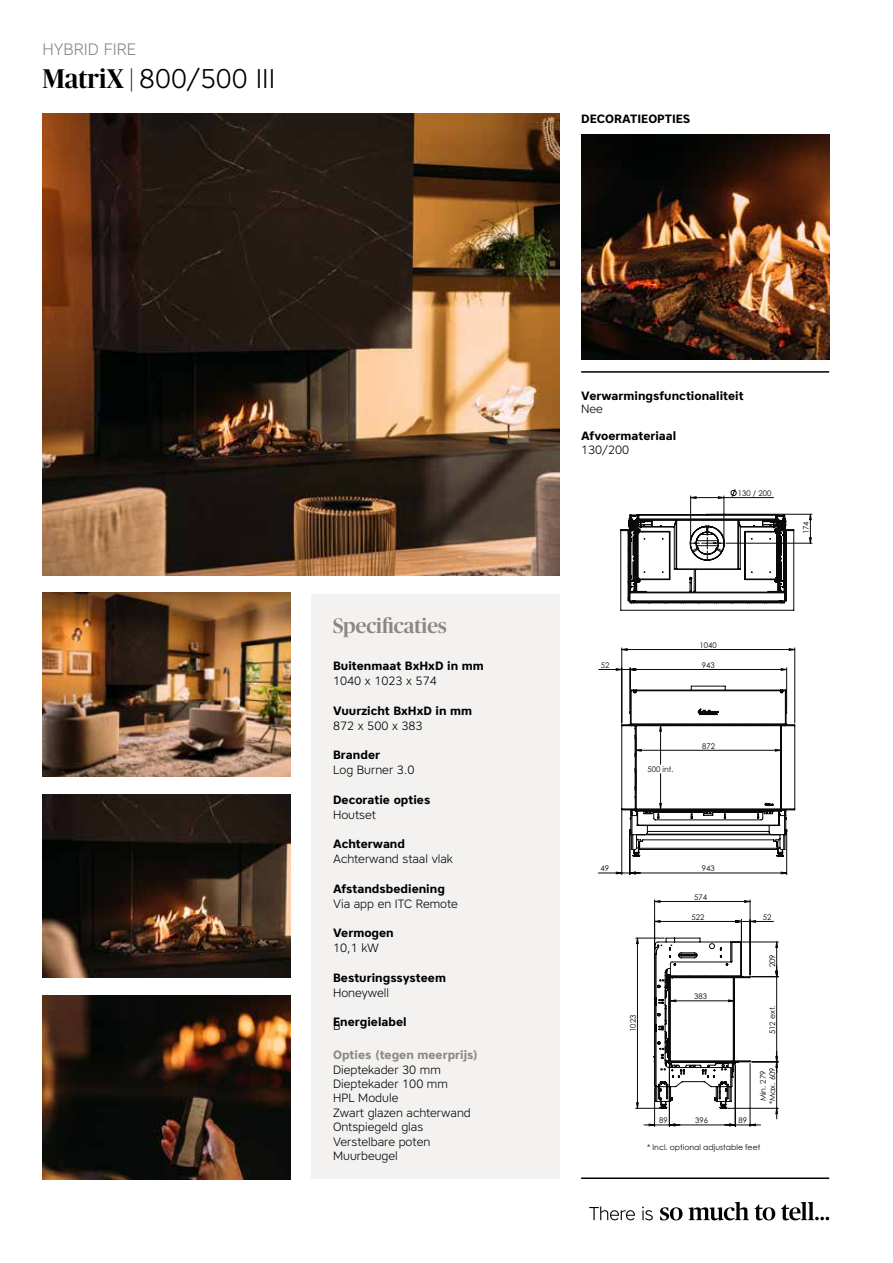
<style>
.page{position:relative;width:893px;height:1263px;background:#fff}
.page>*{position:absolute;margin:0;border:0;box-sizing:border-box;transform-origin:0 0}
.t1{font:300 27px "Core Sans A35";color:#000}
.t2{font:500 21px "Publico Banner";color:#8b8883}
.t3{font:300 16.5px "Core Sans A35";color:#8b8883}
.t4{font:300 12px/14.4px "Core Sans A35";color:#000}
.t5{font:700 12px "Core Sans A65";color:#000}
.t6{font:700 12px "Core Sans A65";color:#8b8883}
.t7{font:7.8px/9.3px "Century Gothic";color:#090909;text-align:center}
.s1{font-family:"Publico Banner";font-weight:500}
</style>
<div class="page">
<img style="left:581px;top:135px;width:248px;height:224px">
<hr style="left:581px;top:371px;width:248px;height:2px;background:#000">
<div style="left:312px;top:594px;width:248px;height:585px;background:#f3f2f1"></div>
<img style="left:43px;top:114px;width:517px;height:461px">
<img style="left:43px;top:794px;width:248px;height:184px">
<img style="left:43px;top:995px;width:248px;height:184px">
<svg style="left:636px;top:900px;width:142px;height:226px"></svg>
<hr style="left:786px;top:833px;width:1px;height:42px;background:#090909">
<hr style="left:630px;top:833px;width:1px;height:42px;background:#090909">
<hr style="left:621px;top:810px;width:1px;height:65px;background:#090909">
<svg style="left:598px;top:648px;width:197px;height:226px"></svg>
<svg style="left:620px;top:489px;width:192px;height:122px"></svg>
<img style="left:43px;top:593px;width:248px;height:184px">
<hr style="left:581px;top:1177px;width:248px;height:2px;background:#000">
<svg style="left:589px;top:1202px;width:240px;height:18px"></svg>
<h3 class="t3" style="left:43px;top:38px;width:95px">HYBRID FIRE</h3>
<h1 class="t1" style="left:43px;top:61px;width:234px"><span class="s1">MatriX |</span> 800/500 III</h1>
<p class="t5" style="left:581px;top:110px;width:111px">DECORATIEOPTIES</p>
<h2 class="t2" style="left:333px;top:611px;width:115px">Specificaties</h2>
<p class="t5" style="left:333px;top:658px;width:152px">Buitenmaat BxHxD in mm</p>
<p class="t4" style="left:333px;top:673px;width:105px">1040 x 1023 x 574</p>
<p class="t5" style="left:333px;top:703px;width:141px">Vuurzicht BxHxD in mm</p>
<p class="t4" style="left:333px;top:718px;width:91px">872 x 500 x 383</p>
<p class="t5" style="left:333px;top:747px;width:48px">Brander</p>
<p class="t4" style="left:333px;top:762px;width:83px">Log Burner 3.0</p>
<p class="t5" style="left:333px;top:792px;width:99px">Decoratie opties</p>
<p class="t4" style="left:333px;top:807px;width:44px">Houtset</p>
<p class="t5" style="left:333px;top:836px;width:73px">Achterwand</p>
<p class="t4" style="left:333px;top:851px;width:121px">Achterwand staal vlak</p>
<p class="t5" style="left:333px;top:881px;width:113px">Afstandsbediening</p>
<p class="t4" style="left:333px;top:896px;width:126px">Via app en ITC Remote</p>
<p class="t5" style="left:333px;top:925px;width:62px">Vermogen</p>
<p class="t4" style="left:333px;top:940px;width:47px">10,1 kW</p>
<p class="t5" style="left:333px;top:970px;width:114px">Besturingssysteem</p>
<p class="t4" style="left:333px;top:985px;width:58px">Honeywell</p>
<p class="t5" style="left:333px;top:1014px;width:75px">Energielabel</p>
<p class="t4" style="left:333px;top:1019px;width:9px">B</p>
<p class="t6" style="left:333px;top:1047px;width:146px">Opties (tegen meerprijs)</p>
<p class="t4" style="left:333px;top:1062px;width:139px">Dieptekader 30 mm<br>Dieptekader 100 mm<br>HPL Module<br>Zwart glazen achterwand<br>Ontspiegeld glas<br>Verstelbare poten<br>Muurbeugel</p>
<p class="t5" style="left:581px;top:387px;width:164px">Verwarmingsfunctionaliteit</p>
<p class="t4" style="left:581px;top:401px;width:23px">Nee</p>
<p class="t5" style="left:581px;top:428px;width:97px">Afvoermateriaal</p>
<p class="t4" style="left:581px;top:442px;width:50px">130/200</p>
<p class="t7" style="left:738px;top:488px;width:35px">130 / 200</p>
<p class="t7" style="left:801px;top:534px;width:14px;rotate:-90deg">174</p>
<p class="t7" style="left:601px;top:660px;width:10px">52</p>
<p class="t7" style="left:700px;top:640px;width:19px">1040</p>
<p class="t7" style="left:702px;top:660px;width:14px">943</p>
<p class="t7" style="left:647px;top:764px;width:28px">500 int.</p>
<p class="t7" style="left:702px;top:741px;width:14px">872</p>
<p class="t7" style="left:600px;top:864px;width:10px">49</p>
<p class="t7" style="left:702px;top:864px;width:14px">943</p>
<p class="t7" style="left:694px;top:892px;width:14px">574</p>
<p class="t7" style="left:691px;top:912px;width:14px">522</p>
<p class="t7" style="left:763px;top:912px;width:10px">52</p>
<p class="t7" style="left:628px;top:1032px;width:19px;rotate:-90deg">1023</p>
<p class="t7" style="left:659px;top:1116px;width:10px">89</p>
<p class="t7" style="left:694px;top:991px;width:14px">383</p>
<p class="t7" style="left:695px;top:1116px;width:14px">396</p>
<p class="t7" style="left:738px;top:1116px;width:10px">89</p>
<p class="t7" style="left:767px;top:967px;width:14px;rotate:-90deg">209</p>
<p class="t7" style="left:767px;top:1034px;width:30px;rotate:-90deg">512 ext.</p>
<p class="t7" style="left:758px;top:1104px;width:38px;rotate:-90deg">Min. 279 *Max. 609</p>
<p class="t7" style="left:647px;top:1142px;width:115px">* Incl. optional adjustable feet</p>
</div>
